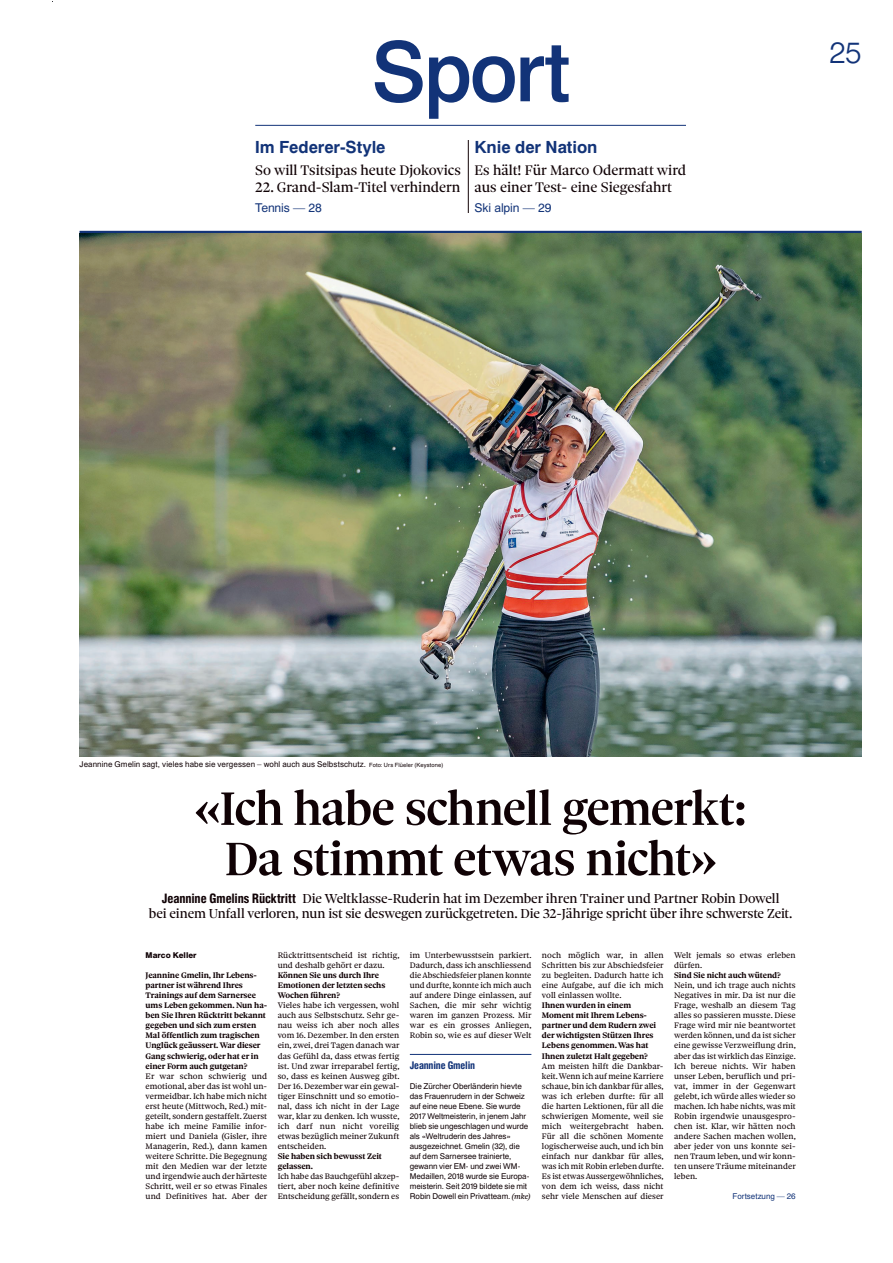
<style>
.page{position:relative;width:893px;height:1263px;background:#fff}
.page>*{position:absolute;margin:0;border:0;box-sizing:border-box;transform-origin:0 0}
.t1{font:82.95px "Newhouse DT Medium OV AFHETI";letter-spacing:-.03em;color:#123378}
.t2{font:50.4px/50.4px "Sole Serif Headline Medium OV AFHETP";letter-spacing:-.025em;color:#100205;text-align:center}
.t3{font:29.85px "Newhouse DT Light OV AFHETH";color:#123378}
.t4{font:16.8px "Newhouse DT Bold OV AFHETJ";letter-spacing:-.005em;color:#123378}
.t5{font:14.85px/16.8px "Sole Serif Headline Regular OV AFHETK";color:#100205}
.t6{font:13.95px/14.9px "Sole Serif Headline Regular OV AFHETK";letter-spacing:-.01em;color:#100205;text-align:center}
.t7{font:12.15px "Newhouse DT Regular OV AFHETL";letter-spacing:-.01em;color:#123378}
.t8{font:10.5px "Newhouse DT Cond Ext Bold OV AFHETQ";letter-spacing:-.015em;color:#123378}
.t9{font:8.55px/10.1px "Sole Serif Text Regular OV AFHETO";letter-spacing:.005em;color:#100205;text-align:justify}
.t10{font:8.55px/10.1px "Sole Serif Text Bold OV AFHETN";letter-spacing:-.005em;color:#100205}
.t11{font:7.95px/10.1px "Newhouse DT Regular OV AFHETL";letter-spacing:-.005em;color:#100205}
.t12{font:7.95px "Newhouse DT Regular OV AFHETL";letter-spacing:-.005em;color:#123378}
.t13{font:7.95px "Newhouse DT Extra Bold OV AFHETM";color:#100205}
.s1{font-size:5.85px}
.s2{font-family:"Newhouse DT Cond Ext Bold OV AFHETQ";font-size:13.05px}
.s3{font-family:"Sole Serif Text Regular It OV AFHETR"}
</style>
<div class="page">
<hr style="left:80px;top:231px;width:782px;height:2px;background:#123378">
<hr style="left:255px;top:125px;width:431px;height:1px;background:#123378">
<hr style="left:468px;top:140px;width:1px;height:72px;background:#100205">
<img style="left:80px;top:233px;width:782px;height:523px">
<hr style="left:410px;top:1054px;width:121px;height:1px;background:#123378">
<h1 class="t1" style="left:371px;top:16px;width:201px">Sport</h1>
<h3 class="t4" style="left:255px;top:135px;width:132px">Im Federer-Style</h3>
<h3 class="t5" style="left:255px;top:162px;width:207px">So will Tsitsipas heute Djokovics</h3>
<h3 class="t5" style="left:255px;top:179px;width:207px">22. Grand-Slam-Titel verhindern</h3>
<h3 class="t7" style="left:255px;top:200px;width:68px">Tennis — 28</h3>
<h3 class="t4" style="left:475px;top:135px;width:124px">Knie der Nation</h3>
<h3 class="t5" style="left:475px;top:162px;width:213px">Es hält! Für Marco Odermatt wird aus einer Test- eine Siegesfahrt</h3>
<h3 class="t7" style="left:475px;top:200px;width:79px">Ski alpin — 29</h3>
<h3 class="t3" style="left:829px;top:33px;width:34px">25</h3>
<p class="t11" style="left:80px;top:758px;width:365px">Jeannine Gmelin sagt, vieles habe sie vergessen – wohl auch aus Selbstschutz. <span class="s1">Foto: Urs Flüeler (Keystone)</span></p>
<h2 class="t2" style="left:194px;top:784px;width:554px">«Ich habe schnell gemerkt:<br>Da stimmt etwas nicht»</h2>
<h3 class="t6" style="left:149px;top:891px;width:645px"><span class="s2">Jeannine Gmelins Rücktritt</span> Die Weltklasse-Ruderin hat im Dezember ihren Trainer und Partner Robin Dowell<br>bei einem Unfall verloren, nun ist sie deswegen zurückgetreten. Die 32-Jährige spricht über ihre schwerste Zeit.</h3>
<p class="t13" style="left:146px;top:950px;width:52px">Marco Keller</p>
<p class="t10" style="left:146px;top:970px;width:123px">Jeannine Gmelin, Ihr Lebens&shy;partner ist während Ihres<br>Trainings auf dem Sarnersee ums Leben gekommen. Nun ha&shy;ben Sie Ihren Rücktritt bekannt gegeben und sich zum ersten<br>Mal öffentlich zum tragischen<br>Unglück geäussert.War dieser<br>Gang schwierig, oder hat er in einer Form auch gutgetan?</p>
<p class="t9" style="left:146px;top:1071px;width:123px">Er war schon schwierig und emotional, aber das ist wohl un&shy;vermeidbar. Ich habe mich nicht erst heute (Mittwoch, Red.) mit&shy;geteilt, sondern gestaffelt. Zuerst habe ich meine Familie infor&shy;miert und Daniela (Gisler, ihre Managerin, Red.), dann kamen weitere Schritte. Die Begegnung mit den Medien war der letzte und irgendwie auch der härteste Schritt, weil er so etwas Finales und Definitives hat. Aber der</p>
<p class="t9" style="left:278px;top:950px;width:123px">Rücktrittsentscheid ist richtig, und deshalb gehört er dazu.</p>
<p class="t10" style="left:278px;top:970px;width:109px">Können Sie uns durch Ihre<br>Emotionen der letzten sechs<br>Wochen führen?</p>
<p class="t9" style="left:278px;top:1000px;width:123px">Vieles habe ich vergessen, wohl auch aus Selbstschutz. Sehr ge&shy;nau weiss ich aber noch alles vom 16. Dezember. In den ersten ein, zwei, drei Tagen danach war das Gefühl da, dass etwas fertig ist. Und zwar irreparabel fertig, so, dass es keinen Ausweg gibt.<br>Der 16. Dezemberwar ein gewal&shy;tiger Einschnitt und so emotio&shy;nal, dass ich nicht in der Lage war, klar zu denken. Ich wusste, ich darf nun nicht voreilig etwas bezüglich meiner Zukunft entscheiden.</p>
<p class="t10" style="left:278px;top:1151px;width:106px">Sie haben sich bewusst Zeit gelassen.</p>
<p class="t9" style="left:278px;top:1171px;width:123px">Ich habe das Bauchgefühl akzep&shy;tiert, aber noch keine definitive Entscheidung gefällt, sondern es</p>
<p class="t9" style="left:410px;top:950px;width:123px">im Unterbewusstsein parkiert.<br>Dadurch, dass ich anschliessend dieAbschiedsfeier planen konnte und durfte, konnte ich mich auch auf andere Dinge einlassen, auf Sachen, die mir sehr wichtig waren im ganzen Prozess. Mir war es ein grosses Anliegen, Robin so, wie es auf dieser Welt</p>
<p class="t9" style="left:542px;top:950px;width:123px">noch möglich war, in allen Schritten bis zur Abschiedsfeier zu begleiten. Dadurch hatte ich eine Aufgabe, auf die ich mich voll einlassen wollte.</p>
<p class="t10" style="left:542px;top:1000px;width:116px">Ihnen wurden in einem<br>Moment mit Ihrem Lebens&shy;partner und dem Rudern zwei der wichtigsten Stützen Ihres<br>Lebens genommen.Was hat<br>Ihnen zuletzt Halt gegeben?</p>
<p class="t9" style="left:542px;top:1061px;width:123px">Am meisten hilft die Dankbar&shy;keit.Wenn ich auf meine Karriere schaue, bin ich dankbar für alles, was ich erleben durfte: für all die harten Lektionen, für all die schwierigen Momente, weil sie mich weitergebracht haben.<br>Für all die schönen Momente logischerweise auch, und ich bin einfach nur dankbar für alles, was ich mit Robin erleben durfte.<br>Es ist etwasAussergewöhnliches, von dem ich weiss, dass nicht sehr viele Menschen auf dieser</p>
<p class="t8" style="left:410px;top:1058px;width:67px">Jeannine Gmelin</p>
<p class="t11" style="left:410px;top:1081px;width:122px">Die Zürcher Oberländerin hievte das Frauenrudern in der Schweiz auf eine neue Ebene. Sie wurde<br>2017 Weltmeisterin, in jenem Jahr blieb sie ungeschlagen und wurde als «Weltruderin des Jahres» ausgezeichnet. Gmelin (32), die auf dem Sarnersee trainierte, gewann vier EM- und zwei WM-<br>Medaillen, 2018 wurde sie Europa&shy;meisterin. Seit 2019 bildete sie mit<br>Robin Dowell ein Privatteam. <span class="s3">(mke)</span></p>
<p class="t9" style="left:674px;top:950px;width:123px">Welt jemals so etwas erleben dürfen.</p>
<p class="t10" style="left:674px;top:970px;width:108px">Sind Sie nicht auch wütend?</p>
<p class="t9" style="left:674px;top:980px;width:123px">Nein, und ich trage auch nichts Negatives in mir. Da ist nur die Frage, weshalb an diesem Tag alles so passieren musste. Diese Frage wird mir nie beantwortet werden können, und da ist sicher eine gewisse Verzweiflung drin, aber das ist wirklich das Einzige.<br>Ich bereue nichts. Wir haben unser Leben, beruflich und pri&shy;vat, immer in der Gegenwart gelebt, ich würde alles wieder so machen. Ich habe nichts,was mit Robin irgendwie unausgespro&shy;chen ist. Klar, wir hätten noch andere Sachen machen wollen, aber jeder von uns konnte sei&shy;nen Traum leben, und wir konn&shy;ten unsere Träume miteinander leben.</p>
<p class="t12" style="left:733px;top:1191px;width:65px">Fortsetzung — 26</p>
</div>
